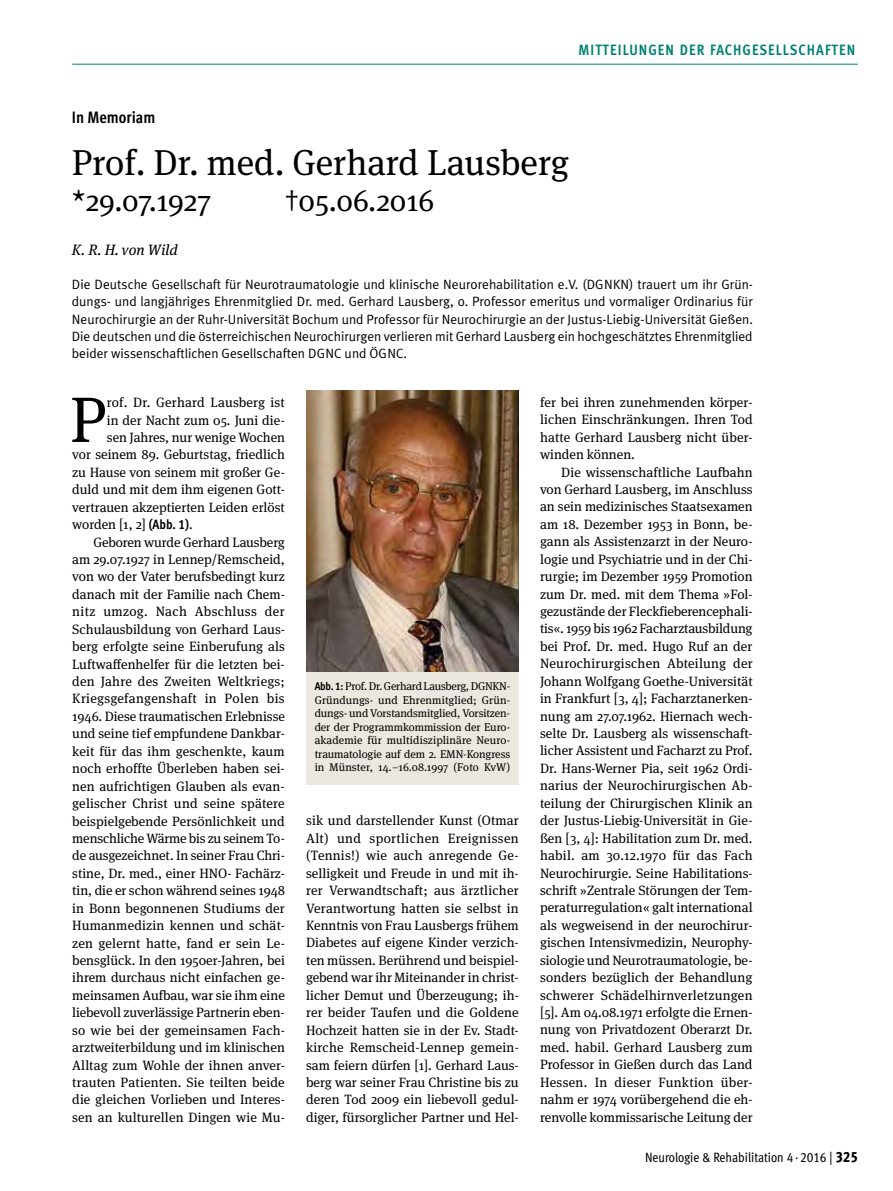
<style>
.page{position:relative;width:893px;height:1191px;background:#fff}
.page>*{position:absolute;margin:0;border:0;box-sizing:border-box;transform-origin:0 0}
.t1{font:64.05px "Meta Serif Pro";color:#000}
.t2{font:36px "Meta Serif Pro";color:#000}
.t3{font:30px "Meta Serif Pro";color:#000}
.t4{font:16.5px "Meta Cond Bold LF";color:#000}
.t5{font:700 15px "Meta Cond";letter-spacing:.075em;color:#008174}
.t6{font:italic 15px "Meta Serif Pro";color:#000}
.t7{font:13.5px/17.4px "Meta Serif Pro";color:#000;text-align:justify}
.t8{font:13.5px/17.2px "Meta Plus Normal";color:#000;text-align:justify}
.t9{font:13.5px "Meta Serif Pro";letter-spacing:.025em;color:#000}
.t10{font:13.5px "Meta Cond Book LF";color:#000}
.t11{font:11.25px/13.5px "Meta Serif Pro";letter-spacing:-.005em;color:#000;text-align:justify}
.s1{font-family:"Meta Cond Bold LF"}
.s2{font-family:"Meta Cond Extra Bold LF";font-size:15px}
</style>
<div class="page">
<div style="left:306px;top:672px;width:213px;height:113px;background:#ede8df"></div>
<img style="left:307px;top:391px;width:212px;height:280px">
<hr style="left:72px;top:64px;width:786px;height:1px;background:#008174">
<p class="t5" style="left:578px;top:41px;width:278px">MITTEILUNGEN DER FACHGESELLSCHAFTEN</p>
<p class="t4" style="left:72px;top:108px;width:85px">In Memoriam</p>
<h2 class="t2" style="left:72px;top:137px;width:499px">Prof. Dr. med. Gerhard Lausberg</h2>
<h3 class="t3" style="left:72px;top:179px;width:141px">*29.07.1927</h3>
<h3 class="t3" style="left:286px;top:179px;width:150px">†05.06.2016</h3>
<p class="t6" style="left:72px;top:239px;width:107px">K. R. H. von Wild</p>
<p class="t8" style="left:72px;top:275px;width:683px">Die Deutsche Gesellschaft für Neurotraumatologie und klinische Neurorehabilitation e.V. (DGNKN) trauert um ihr Grün&shy;dungs- und langjähriges Ehrenmitglied Dr. med. Gerhard Lausberg, o. Professor emeritus und vormaliger Ordinarius für Neurochirurgie an der Ruhr-Universität Bochum und Professor für Neurochirurgie an der Justus-Liebig-Universität Gießen.<br>Die deutschen und die österreichischen Neurochirurgen verlieren mit Gerhard Lausberg ein hochgeschätztes Ehrenmitglied beider wissenschaftlichen Gesellschaften DGNC und ÖGNC.</p>
<h1 class="t1" style="left:70px;top:373px;width:38px">P</h1>
<p class="t7" style="left:107px;top:393px;width:179px">rof. Dr. Gerhard Lausberg ist</p>
<p class="t7" style="left:107px;top:410px;width:179px">in der Nacht zum 05. Juni die-</p>
<p class="t7" style="left:107px;top:428px;width:180px">sen Jahres, nur wenige Wochen</p>
<p class="t7" style="left:72px;top:445px;width:214px">vor seinem 89. Geburtstag, friedlich</p>
<p class="t7" style="left:72px;top:463px;width:214px">zu Hause von seinem mit großer Ge-</p>
<p class="t7" style="left:72px;top:480px;width:214px">duld und mit dem ihm eigenen Gott-</p>
<p class="t7" style="left:72px;top:497px;width:214px">vertrauen akzeptierten Leiden erlöst</p>
<p class="t7" style="left:72px;top:515px;width:122px">worden [1, 2] <span class="s1">(Abb. 1)</span>.</p>
<p class="t7" style="left:94px;top:532px;width:193px">Geboren wurde Gerhard Lausberg</p>
<p class="t7" style="left:72px;top:550px;width:214px">am 29.07.1927 in Lennep/Remscheid,</p>
<p class="t7" style="left:72px;top:567px;width:214px">von wo der Vater berufsbedingt kurz</p>
<p class="t7" style="left:72px;top:585px;width:214px">danach mit der Familie nach Chem-</p>
<p class="t9" style="left:72px;top:602px;width:214px">nitz umzog. Nach Abschluss der</p>
<p class="t7" style="left:72px;top:619px;width:214px">Schulausbildung von Gerhard Laus-</p>
<p class="t7" style="left:72px;top:637px;width:214px">berg erfolgte seine Einberufung als</p>
<p class="t7" style="left:72px;top:654px;width:214px">Luftwaffenhelfer für die letzten bei-</p>
<p class="t7" style="left:72px;top:672px;width:214px">den Jahre des Zweiten Weltkriegs;</p>
<p class="t9" style="left:72px;top:689px;width:214px">Kriegsgefangenshaft in Polen bis</p>
<p class="t7" style="left:72px;top:707px;width:214px">1946. Diese traumatischen Erlebnisse</p>
<p class="t7" style="left:72px;top:724px;width:214px">und seine tief empfundene Dankbar-</p>
<p class="t7" style="left:72px;top:741px;width:214px">keit für das ihm geschenkte, kaum</p>
<p class="t7" style="left:72px;top:759px;width:214px">noch erhoffte Überleben haben sei-</p>
<p class="t7" style="left:72px;top:776px;width:214px">nen aufrichtigen Glauben als evan-</p>
<p class="t7" style="left:72px;top:794px;width:214px">gelischer Christ und seine spätere</p>
<p class="t7" style="left:72px;top:811px;width:214px">beispielgebende Persönlichkeit und</p>
<p class="t7" style="left:72px;top:829px;width:214px">menschliche Wärme bis zu seinem To-</p>
<p class="t7" style="left:72px;top:846px;width:214px">de ausgezeichnet. In seiner Frau Chri-</p>
<p class="t7" style="left:72px;top:863px;width:214px">stine, Dr. med., einer HNO- Fachärz-</p>
<p class="t7" style="left:72px;top:881px;width:214px">tin, die er schon während seines 1948</p>
<p class="t7" style="left:72px;top:898px;width:214px">in Bonn begonnenen Studiums der</p>
<p class="t7" style="left:72px;top:916px;width:214px">Humanmedizin kennen und schät-</p>
<p class="t7" style="left:72px;top:933px;width:214px">zen gelernt hatte, fand er sein Le-</p>
<p class="t7" style="left:72px;top:951px;width:214px">bensglück. In den 1950er-Jahren, bei</p>
<p class="t7" style="left:72px;top:968px;width:214px">ihrem durchaus nicht einfachen ge-</p>
<p class="t7" style="left:72px;top:985px;width:214px">meinsamen Aufbau, war sie ihm eine</p>
<p class="t7" style="left:72px;top:1003px;width:214px">liebevoll zuverlässige Partnerin eben-</p>
<p class="t7" style="left:72px;top:1020px;width:214px">so wie bei der gemeinsamen Fach-</p>
<p class="t7" style="left:72px;top:1038px;width:214px">arztweiterbildung und im klinischen</p>
<p class="t7" style="left:72px;top:1055px;width:214px">Alltag zum Wohle der ihnen anver-</p>
<p class="t7" style="left:72px;top:1073px;width:214px">trauten Patienten. Sie teilten beide</p>
<p class="t7" style="left:72px;top:1090px;width:214px">die gleichen Vorlieben und Interes-</p>
<p class="t7" style="left:72px;top:1107px;width:214px">sen an kulturellen Dingen wie Mu-</p>
<p class="t11" style="left:315px;top:679px;width:197px"><span class="s1">Abb. 1:</span> Prof. Dr. Gerhard Lausberg, DGNKN-Gründungs- und Ehrenmitglied; Grün&shy;dungs- und Vorstandsmitglied, Vorsitzen&shy;der der Programmkommission der Euro&shy;akademie für multidisziplinäre Neuro&shy;traumatologie auf dem 2. EMN-Kongress in Münster, 14.–16.08.1997 (Foto KvW)</p>
<p class="t7" style="left:306px;top:811px;width:214px">sik und darstellender Kunst (Otmar Alt) und sportlichen Ereignissen (Tennis!) wie auch anregende Ge&shy;selligkeit und Freude in und mit ih&shy;rer Verwandtschaft; aus ärztlicher Verantwortung hatten sie selbst in Kenntnis von Frau Lausbergs frühem Diabetes auf eigene Kinder verzich&shy;ten müssen. Berührend und beispiel&shy;gebend war ihr Miteinander in christ&shy;licher Demut und Überzeugung; ih&shy;rer beider Taufen und die Goldene Hochzeit hatten sie in der Ev. Stadt&shy;kirche Remscheid-Lennep gemein&shy;sam feiern dürfen [1]. Gerhard Laus&shy;berg war seiner Frau Christine bis zu deren Tod 2009 ein liebevoll gedul&shy;diger, fürsorglicher Partner und Hel-</p>
<p class="t7" style="left:540px;top:393px;width:214px">fer bei ihren zunehmenden körper&shy;lichen Einschränkungen. Ihren Tod hatte Gerhard Lausberg nicht über&shy;winden können.</p>
<p class="t7" style="left:540px;top:462px;width:214px;text-indent:21px">Die wissenschaftliche Laufbahn von Gerhard Lausberg, im Anschluss an sein medizinisches Staatsexamen am 18. Dezember 1953 in Bonn, be&shy;gann als Assistenzarzt in der Neuro&shy;logie und Psychiatrie und in der Chi&shy;rurgie; im Dezember 1959 Promotion zum Dr. med. mit dem Thema »Fol&shy;gezustände der Fleckfieberencephali&shy;tis«. 1959 bis 1962 Facharztausbildung bei Prof. Dr. med. Hugo Ruf an der Neurochirurgischen Abteilung der Johann Wolfgang Goethe-Universität in Frankfurt [3, 4]; Facharztanerken&shy;nung am 27.07.1962. Hiernach wech&shy;selte Dr. Lausberg als wissenschaft&shy;licher Assistent und Facharzt zu Prof.<br>Dr. Hans-Werner Pia, seit 1962 Ordi&shy;narius der Neurochirurgischen Ab&shy;teilung der Chirurgischen Klinik an der Justus-Liebig-Universität in Gie&shy;ßen [3, 4]: Habilitation zum Dr. med. habil. am 30.12.1970 für das Fach Neurochirurgie. Seine Habilitations&shy;schrift »Zentrale Störungen der Tem&shy;peraturregulation« galt international als wegweisend in der neurochirur&shy;gischen Intensivmedizin, Neurophy&shy;siologie und Neurotraumatologie, be&shy;sonders bezüglich der Behandlung schwerer Schädelhirnverletzungen [5]. Am 04.08.1971 erfolgte die Ernen&shy;nung von Privatdozent Oberarzt Dr. med. habil. Gerhard Lausberg zum Professor in Gießen durch das Land Hessen. In dieser Funktion über&shy;nahm er 1974 vorübergehend die eh&shy;renvolle kommissarische Leitung der</p>
<p class="t10" style="left:645px;top:1149px;width:214px">Neurologie &amp; Rehabilitation 4 ·2016 | <span class="s2">325</span></p>
</div>
